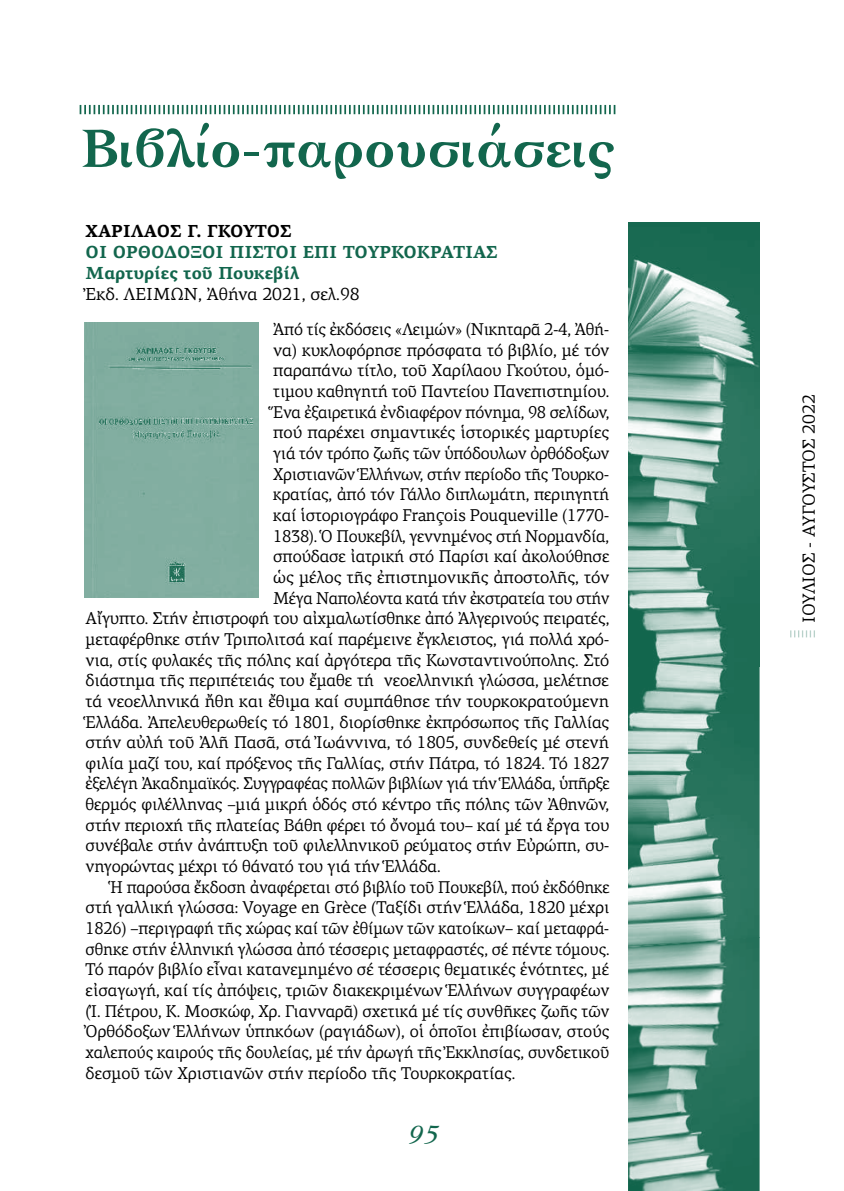
<style>
.page{position:relative;width:844px;height:1191px;background:#fff}
.page>*{position:absolute;margin:0;border:0;box-sizing:border-box;transform-origin:0 0}
.t1{font:700 55.65px "Katsoulidis";letter-spacing:-.01em;color:#12664d}
.t2{font:italic 28px "Katsoulidis";color:#12664d}
.t3{font:700 17.5px/21px "PF Centro Serif Pro";color:#12664d}
.t4{font:17.5px "PF Centro Serif Pro";color:#000}
.t5{font:700 17.5px "PF Centro Serif Pro";color:#000}
.t6{font:17.15px "PF Centro Serif Pro";letter-spacing:-.01em;color:#000}
.t7{font:17.15px "PF Centro Serif Pro";letter-spacing:-.01em;color:#000;scale:.95 1}
.t8{font:17.15px "PF Centro Serif Pro";letter-spacing:-.01em;color:#000;scale:.96 1}
.t9{font:17.15px "PF Centro Serif Pro";letter-spacing:-.01em;color:#000;scale:.94 1}
</style>
<div class="page">
<svg style="left:790px;top:630px;width:24px;height:7px"></svg>
<svg style="left:80px;top:105px;width:535px;height:9px"></svg>
<img style="left:84px;top:323px;width:174px;height:275px">
<img style="left:628px;top:222px;width:131px;height:440px">
<img style="left:628px;top:662px;width:131px;height:275px">
<img style="left:628px;top:937px;width:131px;height:254px">
<h1 class="t1" style="left:80px;top:108px;width:537px">Βιβλίο-παρουσιάσεις</h1>
<p class="t5" style="left:86px;top:220px;width:207px">ΧΑΡΙΛΑΟΣ Γ. ΓΚΟΥΤΟΣ</p>
<p class="t3" style="left:86px;top:242px;width:413px">ΟΙ ΟΡΘΟΔΟΞΟΙ ΠΙΣΤΟΙ ΕΠΙ ΤΟΥΡΚΟΚΡΑΤΙΑΣ<br>Μαρτυρίες τοῦ Πουκεβίλ</p>
<p class="t4" style="left:86px;top:284px;width:275px">Ἐκδ. ΛΕΙΜΩΝ, Ἀθήνα 2021, σελ.98</p>
<p class="t8" style="left:273px;top:319px;width:351px">Ἀπό τίς ἐκδόσεις «Λειμών» (Νικηταρᾶ 2-4, Ἀθή-</p>
<p class="t6" style="left:273px;top:339px;width:337px">να) κυκλοφόρησε πρόσφατα τό βιβλίο, μέ τόν</p>
<p class="t6" style="left:273px;top:360px;width:337px">παραπάνω τίτλο, τοῦ Χαρίλαου Γκούτου, ὁμό-</p>
<p class="t6" style="left:273px;top:381px;width:337px">τιμου καθηγητή τοῦ Παντείου Πανεπιστημίου.</p>
<p class="t7" style="left:273px;top:401px;width:355px">Ἕνα ἐξαιρετικά ἐνδιαφέρον πόνημα, 98 σελίδων,</p>
<p class="t6" style="left:273px;top:422px;width:337px">πού παρέχει σημαντικές ἱστορικές μαρτυρίες</p>
<p class="t8" style="left:273px;top:443px;width:352px">γιά τόν τρόπο ζωῆς τῶν ὑπόδουλων ὀρθόδοξων</p>
<p class="t7" style="left:273px;top:463px;width:355px">Χριστιανῶν Ἑλλήνων, στήν περίοδο τῆς Τουρκο-</p>
<p class="t6" style="left:273px;top:484px;width:337px">κρατίας, ἀπό τόν Γάλλο διπλωμάτη, περιηγητή</p>
<p class="t6" style="left:273px;top:505px;width:337px">καί ἱστοριογράφο FranÇois Pouqueville (1770-</p>
<p class="t7" style="left:273px;top:525px;width:355px">1838). Ὁ Πουκεβίλ, γεννημένος στή Νορμανδία,</p>
<p class="t6" style="left:273px;top:546px;width:337px">σπούδασε ἰατρική στό Παρίσι καί ἀκολούθησε</p>
<p class="t6" style="left:273px;top:567px;width:337px">ὡς μέλος τῆς ἐπιστημονικῆς ἀποστολῆς, τόν</p>
<p class="t9" style="left:273px;top:587px;width:359px">Μέγα Ναπολέοντα κατά τήν ἐκστρατεία του στήν</p>
<p class="t6" style="left:86px;top:608px;width:525px">Αἴγυπτο. Στήν ἐπιστροφή του αἰχμαλωτίσθηκε ἀπό Ἀλγερινούς πειρατές,</p>
<p class="t6" style="left:86px;top:629px;width:525px">μεταφέρθηκε στήν Τριπολιτσά καί παρέμεινε ἔγκλειστος, γιά πολλά χρό-</p>
<p class="t6" style="left:86px;top:649px;width:525px">νια, στίς φυλακές τῆς πόλης καί ἀργότερα τῆς Κωνσταντινούπολης. Στό</p>
<p class="t6" style="left:86px;top:670px;width:524px">διάστημα τῆς περιπέτειάς του ἔμαθε τή νεοελληνική γλώσσα, μελέτησε</p>
<p class="t6" style="left:86px;top:690px;width:525px">τά νεοελληνικά ἤθη και ἔθιμα καί συμπάθησε τήν τουρκοκρατούμενη</p>
<p class="t6" style="left:86px;top:711px;width:525px">Ἑλλάδα. Ἀπελευθερωθείς τό 1801, διορίσθηκε ἐκπρόσωπος τῆς Γαλλίας</p>
<p class="t6" style="left:86px;top:732px;width:524px">στήν αὐλή τοῦ Ἀλῆ Πασᾶ, στά Ἰωάννινα, τό 1805, συνδεθείς μέ στενή</p>
<p class="t6" style="left:86px;top:752px;width:525px">φιλία μαζί του, καί πρόξενος τῆς Γαλλίας, στήν Πάτρα, τό 1824. Τό 1827</p>
<p class="t7" style="left:86px;top:773px;width:553px">ἐξελέγη Ἀκαδημαϊκός. Συγγραφέας πολλῶν βιβλίων γιά τήν Ἑλλάδα, ὑπῆρξε</p>
<p class="t6" style="left:86px;top:794px;width:525px">θερμός φιλέλληνας –μιά μικρή ὁδός στό κέντρο τῆς πόλης τῶν Ἀθηνῶν,</p>
<p class="t6" style="left:86px;top:814px;width:525px">στήν περιοχή τῆς πλατείας Βάθη φέρει τό ὄνομά του– καί μέ τά ἔργα του</p>
<p class="t6" style="left:86px;top:835px;width:525px">συνέβαλε στήν ἀνάπτυξη τοῦ φιλελληνικοῦ ρεύματος στήν Εὐρώπη, συ-</p>
<p class="t6" style="left:86px;top:856px;width:356px">νηγορώντας μέχρι τό θάνατό του γιά τήν Ἑλλάδα.</p>
<p class="t9" style="left:110px;top:876px;width:532px">Ἡ παρούσα ἔκδοση ἀναφέρεται στό βιβλίο τοῦ Πουκεβίλ, πού ἐκδόθηκε</p>
<p class="t6" style="left:86px;top:897px;width:525px">στή γαλλική γλώσσα: Voyage en Grèce (Ταξίδι στήν Ἑλλάδα, 1820 μέχρι</p>
<p class="t7" style="left:86px;top:918px;width:552px">1826) –περιγραφή τῆς χώρας καί τῶν ἐθίμων τῶν κατοίκων– καί μεταφρά-</p>
<p class="t7" style="left:86px;top:938px;width:553px">σθηκε στήν ἑλληνική γλώσσα ἀπό τέσσερις μεταφραστές, σέ πέντε τόμους.</p>
<p class="t6" style="left:86px;top:959px;width:525px">Τό παρόν βιβλίο εἶναι κατανεμημένο σέ τέσσερις θεματικές ἑνότητες, μέ</p>
<p class="t6" style="left:86px;top:980px;width:525px">εἰσαγωγή, καί τίς ἀπόψεις, τριῶν διακεκριμένων Ἑλλήνων συγγραφέων</p>
<p class="t8" style="left:86px;top:1000px;width:547px">(Ἰ. Πέτρου, Κ. Μοσκώφ, Χρ. Γιανναρᾶ) σχετικά μέ τίς συνθῆκες ζωῆς τῶν</p>
<p class="t6" style="left:86px;top:1021px;width:525px">Ὀρθόδοξων Ἑλλήνων ὑπηκόων (ραγιάδων), οἱ ὁποῖοι ἐπιβίωσαν, στούς</p>
<p class="t7" style="left:86px;top:1042px;width:552px">χαλεπούς καιρούς τῆς δουλείας, μέ τήν ἀρωγή τῆς Ἐκκλησίας, συνδετικοῦ</p>
<p class="t6" style="left:86px;top:1062px;width:431px">δεσμοῦ τῶν Χριστιανῶν στήν περίοδο τῆς Τουρκοκρατίας.</p>
<h2 class="t2" style="left:406px;top:1115px;width:33px">95</h2>
<p class="t4" style="left:798px;top:623px;width:230px;rotate:-90deg">ΙΟΥΛΙΟΣ - ΑΥΓΟΥΣΤΟΣ 2022</p>
</div>
